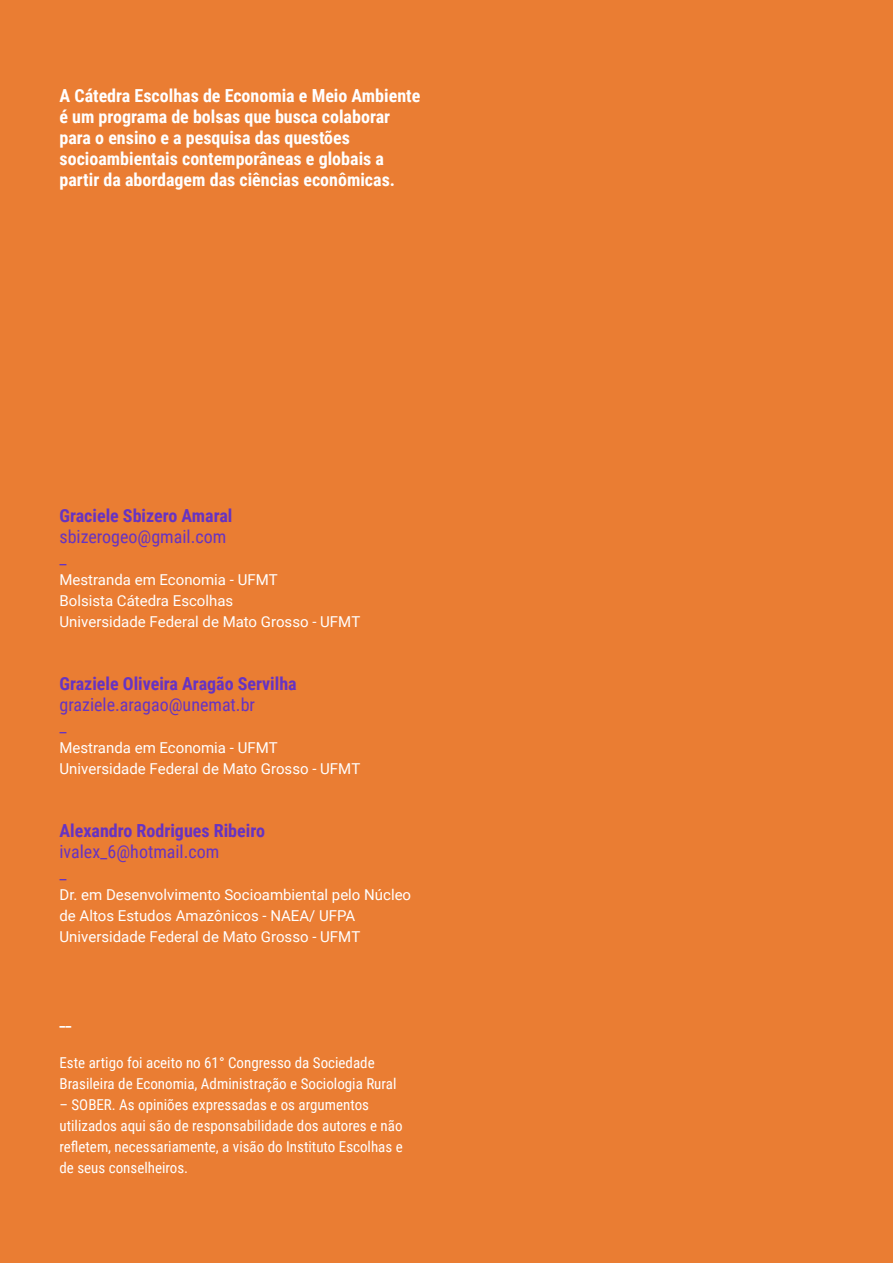
<style>
.page{position:relative;width:893px;height:1263px;background:#ea7d33}
.page>*{position:absolute;margin:0;border:0;box-sizing:border-box;transform-origin:0 0}
.t1{font:700 18px/21px "Roboto Condensed";color:#fff}
.t2{font:700 18px "Roboto Condensed";color:#6633c2}
.t3{font:18px/21px "Roboto Condensed";color:#6633c2}
.t4{font:15px/21px "Roboto";color:#fff}
.t5{font:15px/21px "Roboto Condensed";color:#fff}
.t6{font:700 15px "Roboto Condensed";color:#fff}
</style>
<div class="page">
<p class="t1" style="left:60px;top:84px;width:362px">A Cátedra Escolhas de Economia e Meio Ambiente é um programa de bolsas que busca colaborar para o ensino e a pesquisa das questões socioambientais contemporâneas e globais a partir da abordagem das ciências econômicas.</p>
<p class="t2" style="left:60px;top:503px;width:174px">Graciele Sbizero Amaral</p>
<p class="t3" style="left:60px;top:525px;width:168px">sbizerogeo@gmail.com _</p>
<p class="t4" style="left:60px;top:568px;width:302px">Mestranda em Economia - UFMT<br>Bolsista Cátedra Escolhas<br>Universidade Federal de Mato Grosso - UFMT</p>
<p class="t2" style="left:60px;top:671px;width:239px">Graziele Oliveira Aragão Servilha</p>
<p class="t3" style="left:60px;top:693px;width:197px">graziele.aragao@unemat.br _</p>
<p class="t4" style="left:60px;top:736px;width:302px">Mestranda em Economia - UFMT<br>Universidade Federal de Mato Grosso - UFMT</p>
<p class="t2" style="left:60px;top:818px;width:207px">Alexandro Rodrigues Ribeiro</p>
<p class="t3" style="left:60px;top:840px;width:161px">ivalex_6@hotmail.com _</p>
<p class="t4" style="left:60px;top:883px;width:353px">Dr. em Desenvolvimento Socioambiental pelo Núcleo de Altos Estudos Amazônicos - NAEA/ UFPA<br>Universidade Federal de Mato Grosso - UFMT</p>
<p class="t6" style="left:60px;top:1010px;width:13px">__</p>
<p class="t5" style="left:60px;top:1051px;width:338px">Este artigo foi aceito no 61° Congresso da Sociedade<br>Brasileira de Economia, Administração e Sociologia Rural</p>
<p class="t5" style="left:60px;top:1093px;width:345px">– SOBER. As opiniões expressadas e os argumentos utilizados aqui são de responsabilidade dos autores e não refletem, necessariamente, a visão do Instituto Escolhas e de seus conselheiros.</p>
</div>
